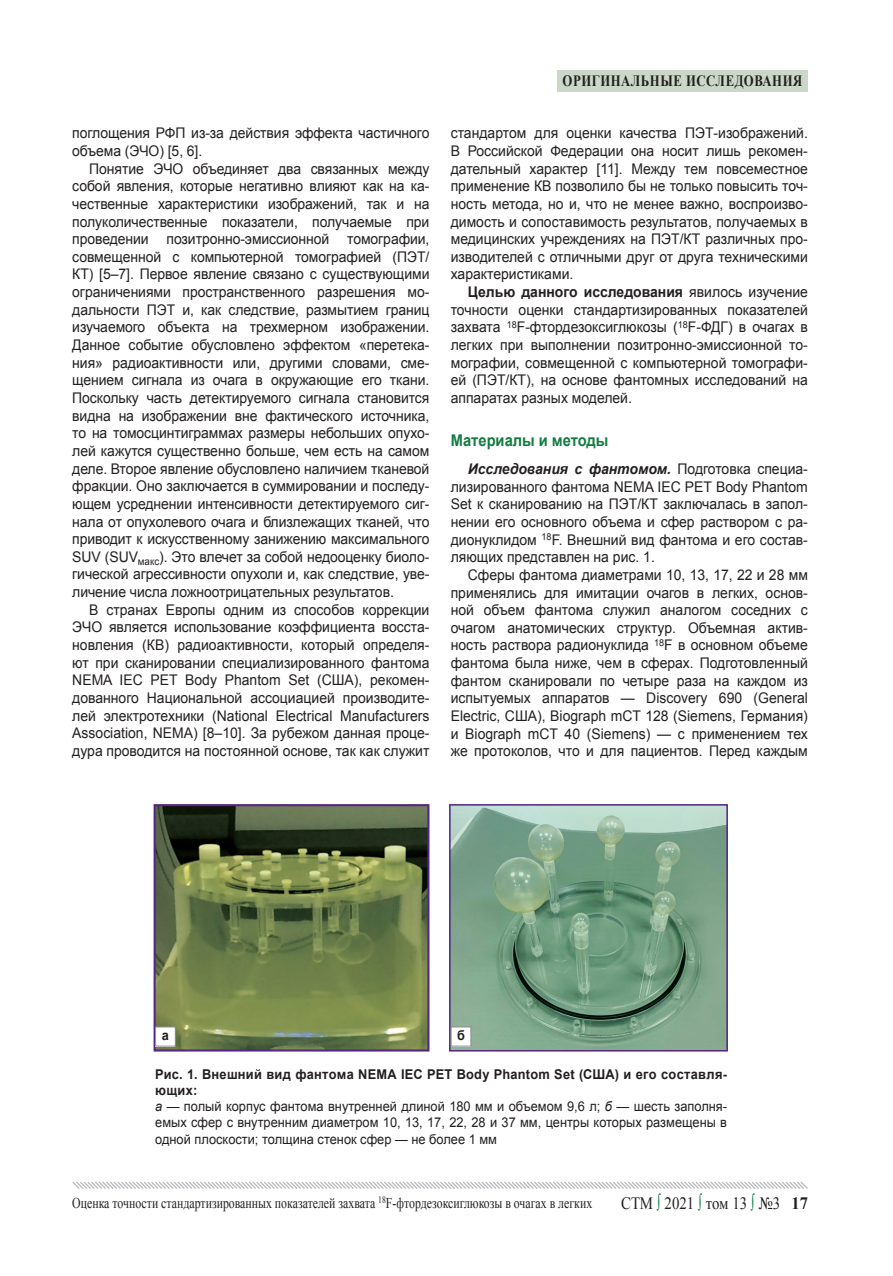
<style>
.page{position:relative;width:893px;height:1276px;background:#fff}
.page>*{position:absolute;margin:0;border:0;box-sizing:border-box;transform-origin:0 0}
.t1{font:17.4px "Times New Roman";color:#231f20;scale:.86 1}
.Jzag__зеленый{font:700 16.2px "Arial";color:#127c43;scale:.9 1}
.t2{font:700 15.75px "Times New Roman";letter-spacing:.04em;color:#231f20;scale:.81 1}
.Колонтитул{font:15px "Times New Roman";color:#231f20;scale:.79 1}
.Основной_текст{font:14.7px/17.7px "Arial";color:#231f20;text-align:justify;scale:.95 1}
.Подрис_подпись{font:13.5px/16.2px "Arial";color:#231f20;text-align:justify;scale:.95 1}
.Подрис_подпись-2{font:700 13.5px/16.2px "Arial";letter-spacing:.02em;color:#231f20;scale:.95 1}
.s1{font-weight:700}
.s2{font-weight:700;font-style:italic}
.s3{font-style:italic}
.s4{color:#127c43}
</style>
<div class="page">
<svg style="left:72px;top:1181px;width:736px;height:8px"></svg>
<div style="left:557px;top:70px;width:251px;height:21px;background:#cbd8c9"></div>
<img style="left:452px;top:807px;width:273px;height:241px">
<div style="left:449px;top:804px;width:279px;height:247px;border:2px solid #542685"></div>
<img style="left:157px;top:807px;width:269px;height:241px">
<div style="left:154px;top:804px;width:275px;height:247px;border:2px solid #542685"></div>
<div style="left:156px;top:1027px;width:19px;height:19px;background:#fff"></div>
<div style="left:155px;top:1026px;width:21px;height:20px;border:1px solid #8b8d90"></div>
<div style="left:451px;top:1027px;width:20px;height:19px;background:#fff"></div>
<div style="left:451px;top:1026px;width:20px;height:20px;border:1px solid #8b8d90"></div>
<p class="Основной_текст" style="left:72px;top:124px;width:377px">поглощения РФП из-за действия эффекта частичного объема (ЭЧО) [5, 6].</p>
<p class="Основной_текст" style="left:72px;top:160px;width:377px;text-indent:17px">Понятие ЭЧО объединяет два связанных между собой явления, которые негативно влияют как на ка&shy;чественные характеристики изображений, так и на полуколичественные показатели, получаемые при проведении позитронно-эмиссионной томографии, совмещенной с компьютерной томографией (ПЭТ/ КТ) [5–7]. Первое явление связано с существующими ограничениями пространственного разрешения мо&shy;дальности ПЭТ и, как следствие, размытием границ изучаемого объекта на трехмерном изображении.<br>Данное событие обусловлено эффектом «перетека&shy;ния» радиоактивности или, другими словами, сме&shy;щением сигнала из очага в окружающие его ткани.<br>Поскольку часть детектируемого сигнала становится видна на изображении вне фактического источника, то на томосцинтиграммах размеры небольших опухо&shy;лей кажутся существенно больше, чем есть на самом деле. Второе явление обусловлено наличием тканевой фракции. Оно заключается в суммировании и последу&shy;ющем усреднении интенсивности детектируемого сиг&shy;нала от опухолевого очага и близлежащих тканей, что приводит к искусственному занижению максимального SUV (SUV<sub>макс</sub>). Это влечет за собой недооценку биоло&shy;гической агрессивности опухоли и, как следствие, уве&shy;личение числа ложноотрицательных результатов.</p>
<p class="Основной_текст" style="left:72px;top:601px;width:377px;text-indent:17px">В странах Европы одним из способов коррекции ЭЧО является использование коэффициента восста&shy;новления (КВ) радиоактивности, который определя&shy;ют при сканировании специализированного фантома NEMA IEC PET Body Phantom Set (США), рекомен&shy;дованного Национальной ассоциацией производите&shy;лей электротехники (National Electrical Manufacturers Association, NEMA) [8–10]. За рубежом данная проце&shy;дура проводится на постоянной основе, так как служит</p>
<p class="t2" style="left:563px;top:70px;width:297px">ОРИГИНАЛЬНЫЕ ИССЛЕДОВАНИЯ</p>
<p class="Основной_текст" style="left:451px;top:124px;width:377px">стандартом для оценки качества ПЭТ-изображений.<br>В Российской Федерации она носит лишь рекомен&shy;дательный характер [11]. Между тем повсеместное применение КВ позволило бы не только повысить точ&shy;ность метода, но и, что не менее важно, воспроизво&shy;димость и сопоставимость результатов, получаемых в медицинских учреждениях на ПЭТ/КТ различных про&shy;изводителей с отличными друг от друга техническими характеристиками.</p>
<p class="Основной_текст" style="left:451px;top:283px;width:377px;text-indent:17px"><span class="s1">Целью данного исследования</span> явилось изучение точности оценки стандартизированных показателей захвата <sup>18</sup>F-фтордезоксиглюкозы (<sup>18</sup>F-ФДГ) в очагах в легких при выполнении позитронно-эмиссионной то&shy;мографии, совмещенной с компьютерной томографи&shy;ей (ПЭТ/КТ), на основе фантомных исследований на аппаратах разных моделей.</p>
<p class="Jzag__зеленый" style="left:451px;top:430px;width:177px">Материалы и методы</p>
<p class="Основной_текст" style="left:451px;top:460px;width:377px;text-indent:17px"><span class="s2">Исследования с фантомом.</span> Подготовка специа&shy;лизированного фантома NEMA IEC PET Body Phantom Set к сканированию на ПЭТ/КТ заключалась в запол&shy;нении его основного объема и сфер раствором с ра&shy;дионуклидом <sup>18</sup>F. Внешний вид фантома и его состав&shy;ляющих представлен на рис. 1.</p>
<p class="Основной_текст" style="left:451px;top:566px;width:377px;text-indent:17px">Сферы фантома диаметрами 10, 13, 17, 22 и 28 мм применялись для имитации очагов в легких, основ&shy;ной объем фантома служил аналогом соседних с очагом анатомических структур. Объемная актив&shy;ность раствора радионуклида <sup>18</sup>F в основном объеме фантома была ниже, чем в сферах. Подготовленный фантом сканировали по четыре раза на каждом из испытуемых аппаратов — Discovery 690 (General Electric, США), Biograph mCT 128 (Siemens, Германия) и Biograph mCT 40 (Siemens) — с применением тех же протоколов, что и для пациентов. Перед каждым</p>
<p class="Подрис_подпись-2" style="left:162px;top:1027px;width:9px">а</p>
<p class="Подрис_подпись-2" style="left:457px;top:1027px;width:10px">б</p>
<p class="Подрис_подпись-2" style="left:155px;top:1066px;width:603px">Рис. 1. Внешний вид фантома NEMA IEC PET Body Phantom Set (США) и его составля&shy;ющих:</p>
<p class="Подрис_подпись" style="left:155px;top:1098px;width:603px"><span class="s3">а</span> — полый корпус фантома внутренней длиной 180 мм и объемом 9,6 л; <span class="s3">б</span> — шесть заполня&shy;емых сфер с внутренним диаметром 10, 13, 17, 22, 28 и 37 мм, центры которых размещены в одной плоскости; толщина стенок сфер — не более 1 мм</p>
<p class="Колонтитул" style="left:72px;top:1192px;width:660px">Оценка точности стандартизированных показателей захвата <sup>18</sup>F-фтордезоксиглюкозы в очагах в легких</p>
<p class="t1" style="left:621px;top:1191px;width:219px">СТМ <span class="s4">∫</span> 2021 <span class="s4">∫</span> том 13 <span class="s4">∫</span> №3 <span class="s1">17</span></p>
</div>
